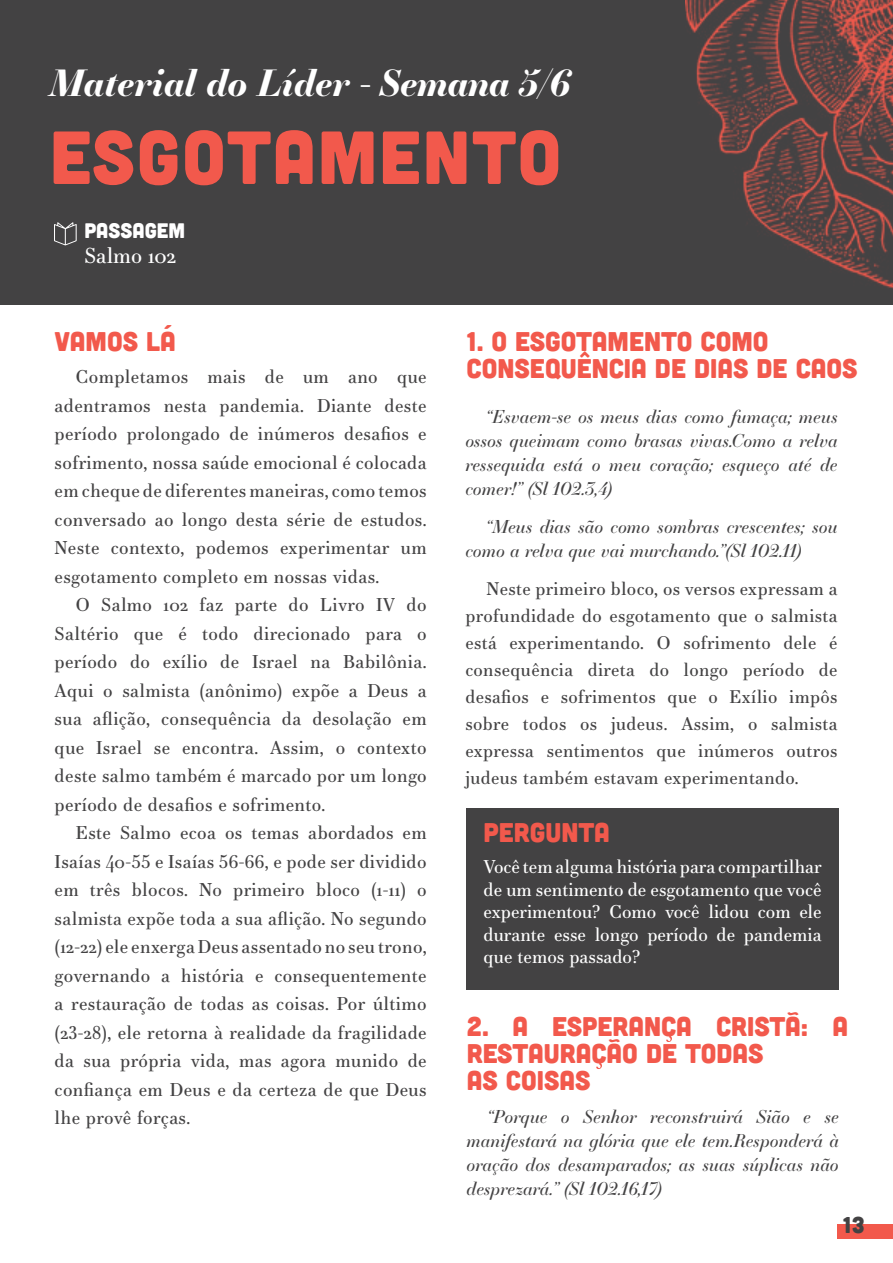
<style>
.page{position:relative;width:893px;height:1263px;background:#fff}
.page>*{position:absolute;margin:0;border:0;box-sizing:border-box;transform-origin:0 0}
.t1{font:75px "Cubano";letter-spacing:.025em;color:#f2594c}
.t2{font:italic 700 36px "Essonnes Display";color:#fff}
.t3{font:27px/27px "Cubano";color:#f2594c}
.t4{font:22.95px "Cubano";color:#434243}
.t5{font:21px "Essonnes Text";color:#fff}
.t6{font:21px "Cubano";color:#fff}
.t7{font:18px/28.5px "Essonnes Text";letter-spacing:.02em;color:#434243;text-align:justify}
.t8{font:18px/22.5px "Essonnes Text";color:#fff;text-align:justify}
.t9{font:italic 17.7px/24px "Essonnes Display";letter-spacing:.01em;color:#434243;text-align:justify}
.t10{font:17.7px/27px "Essonnes Text";letter-spacing:.02em;color:#434243;text-align:justify}
</style>
<div class="page">
<div style="left:0;top:0;width:893px;height:305px;background:#434243"></div>
<div style="left:467px;top:808px;width:372px;height:182px;background:#434243"></div>
<img style="left:686px;top:0;width:207px;height:288px">
<div style="left:838px;top:1224px;width:55px;height:14px;background:#f2594c"></div>
<svg style="left:54px;top:222px;width:23px;height:23px"></svg>
<svg style="left:666px;top:1033px;width:6px;height:9px"></svg>
<svg style="left:596px;top:1060px;width:6px;height:9px"></svg>
<h2 class="t2" style="left:50px;top:56px;width:522px">Material do Líder - Semana 5/6</h2>
<h1 class="t1" style="left:50px;top:109px;width:513px">ESGOTAMENTO</h1>
<p class="t6" style="left:84px;top:217px;width:102px">PASSAGEM</p>
<p class="t5" style="left:84px;top:240px;width:93px">Salmo 102</p>
<h3 class="t3" style="left:55px;top:327px;width:123px">VAMOS LÁ</h3>
<h3 class="t3" style="left:467px;top:327px;width:393px">1. O ESGOTAMENTO COMO<br>CONSEQUÊNCIA DE DIAS DE CAOS</h3>
<p class="t9" style="left:465px;top:404px;width:374px;text-indent:21px">“Esvaem-se os meus dias como fumaça; meus ossos queimam como brasas vivas.Como a relva ressequida está o meu coração; esqueço até de comer!” (Sl 102.3,4)</p>
<p class="t9" style="left:465px;top:514px;width:374px;text-indent:21px">“Meus dias são como sombras crescentes; sou como a relva que vai murchando.”(Sl 102.11)</p>
<p class="t10" style="left:465px;top:575px;width:374px;text-indent:21px">Neste primeiro bloco, os versos expressam a profundidade do esgotamento que o salmista está experimentando. O sofrimento dele é consequência direta do longo período de desafios e sofrimentos que o Exílio impôs sobre todos os judeus. Assim, o salmista expressa sentimentos que inúmeros outros judeus também estavam experimentando.</p>
<p class="t7" style="left:55px;top:362px;width:374px;text-indent:21px">Completamos mais de um ano que adentramos nesta pandemia. Diante deste período prolongado de inúmeros desafios e sofrimento, nossa saúde emocional é colocada em cheque de diferentes maneiras, como temos conversado ao longo desta série de estudos.<br>Neste contexto, podemos experimentar um esgotamento completo em nossas vidas.</p>
<p class="t7" style="left:55px;top:590px;width:374px;text-indent:21px">O Salmo 102 faz parte do Livro IV do Saltério que é todo direcionado para o período do exílio de Israel na Babilônia.<br>Aqui o salmista (anônimo) expõe a Deus a sua aflição, consequência da desolação em que Israel se encontra. Assim, o contexto deste salmo também é marcado por um longo período de desafios e sofrimento.</p>
<p class="t7" style="left:55px;top:818px;width:374px;text-indent:21px">Este Salmo ecoa os temas abordados em Isaías 40-55 e Isaías 56-66, e pode ser dividido em três blocos. No primeiro bloco (1-11) o salmista expõe toda a sua aflição. No segundo (12-22) ele enxerga Deus assentado no seu trono, governando a história e consequentemente a restauração de todas as coisas. Por último (23-28), ele retorna à realidade da fragilidade da sua própria vida, mas agora munido de confiança em Deus e da certeza de que Deus lhe provê forças.</p>
<h3 class="t3" style="left:484px;top:818px;width:128px">PERGUNTA</h3>
<p class="t8" style="left:484px;top:855px;width:340px">Você tem alguma história para compartilhar de um sentimento de esgotamento que você experimentou? Como você lidou com ele durante esse longo período de pandemia que temos passado?</p>
<h3 class="t3" style="left:467px;top:1012px;width:383px">2. A ESPERANCA CRISTÃ: A<br>RESTAURACÃO DE TODAS<br>AS COISAS</h3>
<p class="t9" style="left:467px;top:1104px;width:374px;text-indent:21px">“Porque o Senhor reconstruirá Sião e se manifestará na glória que ele tem.Responderá à oração dos desamparados; as suas súplicas não desprezará.” (Sl 102.16,17)</p>
<p class="t4" style="left:843px;top:1210px;width:24px">13</p>
</div>
